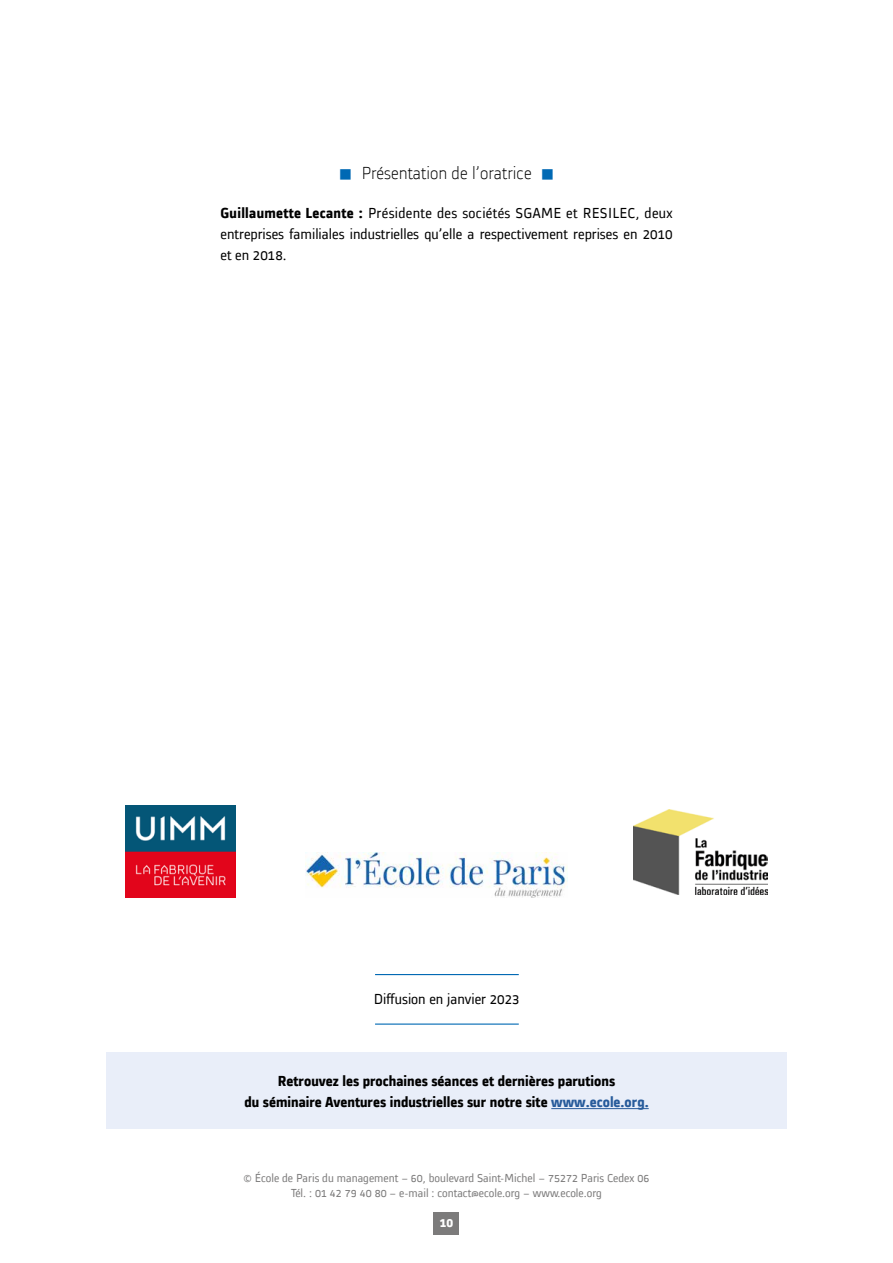
<style>
.page{position:relative;width:893px;height:1263px;background:#fff}
.page>*{position:absolute;margin:0;border:0;box-sizing:border-box;transform-origin:0 0}
.t1{font:300 18px "Alstom";color:#000}
.t2{font:15px/21px "Alstom";color:#000;text-align:justify}
.t3{font:700 15px/21.8px "Alstom";color:#000;text-align:center}
.t4{font:700 13.5px "Alstom";color:#fff}
.t5{font:12px/14.4px "Alstom";color:#7c7b7b;text-align:center}
.s1{color:#0069b4}
.s2{font-weight:700}
.s3{color:#275b9b}
</style>
<div class="page">
<div style="left:434px;top:1212px;width:25px;height:23px;background:#7c7b7b"></div>
<hr style="left:375px;top:974px;width:144px;height:1px;background:#0069b4">
<hr style="left:375px;top:1023px;width:144px;height:2px;background:#0069b4">
<div style="left:106px;top:1052px;width:681px;height:77px;background:#e9eef9"></div>
<hr style="left:551px;top:1108px;width:98px;height:1px;background:#275b9b">
<img style="left:634px;top:809px;width:134px;height:85px">
<img style="left:126px;top:805px;width:109px;height:93px">
<img style="left:305px;top:853px;width:263px;height:44px">
<p class="t1" style="left:339px;top:161px;width:217px"><span class="s1">■</span> Présentation de l’oratrice <span class="s1">■</span></p>
<p class="t2" style="left:220px;top:201px;width:454px"><span class="s2">Guillaumette Lecante :</span> Présidente des sociétés SGAME et RESILEC, deux entreprises familiales industrielles qu’elle a respectivement reprises en 2010 et en 2018.</p>
<p class="t2" style="left:374px;top:987px;width:148px">Diffusion en janvier 2023</p>
<p class="t3" style="left:244px;top:1069px;width:406px">Retrouvez les prochaines séances et dernières parutions<br>du séminaire Aventures industrielles sur notre site <span class="s3">www.ecole.org.</span></p>
<p class="t5" style="left:244px;top:1170px;width:407px">© École de Paris du management – 60, boulevard Saint-Michel – 75272 Paris Cedex 06<br>Tél. : 01 42 79 40 80 – e-mail : contact@ecole.org – www.ecole.org</p>
<p class="t4" style="left:440px;top:1213px;width:15px">10</p>
</div>
